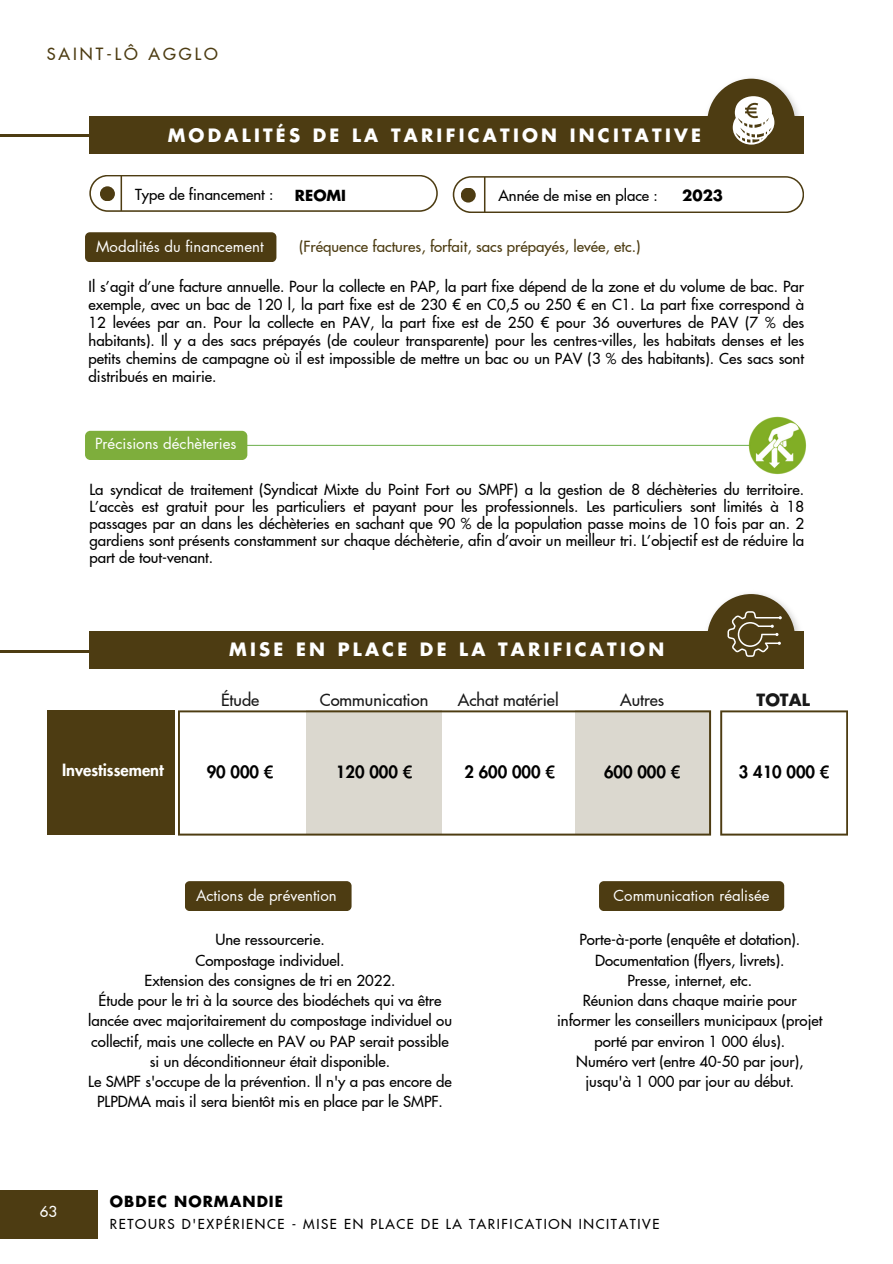
<style>
.page{position:relative;width:893px;height:1264px;background:#fff}
.page>*{position:absolute;margin:0;border:0;box-sizing:border-box;transform-origin:0 0}
.t1{font:700 18px "Futura LT Pro";letter-spacing:.18em;color:#fff}
.t2{font:500 16.5px "Futura LT Pro";color:#191919}
.t3{font:800 16.5px "Futura LT Pro";color:#000}
.t4{font:800 16.5px "Futura LT Pro";color:#fff}
.t5{font:500 16.5px "Futura LT Pro";letter-spacing:.18em;color:#4d3c12}
.t6{font:700 16.5px "Futura LT Pro";color:#191919}
.t7{font:500 15px/20.2px "Futura LT Pro";color:#000;text-align:center}
.t8{font:15px "Futura LT Pro";color:#fff}
.t9{font:500 15px "Futura LT Pro";color:#4d3c12}
.t10{font:700 15px "Futura LT Pro";letter-spacing:.07em;color:#000}
.t11{font:500 15px "Futura LT Pro";color:#fff}
.t12{font:500 13.5px "Futura LT Pro";letter-spacing:.12em;color:#000}
</style>
<div class="page">
<svg style="left:178px;top:710px;width:533px;height:125px;fill:#dbd8cf"></svg>
<svg style="left:720px;top:710px;width:128px;height:125px"></svg>
<svg style="left:89px;top:175px;width:349px;height:37px"></svg>
<svg style="left:452px;top:176px;width:352px;height:37px"></svg>
<div style="left:460px;top:187px;width:15px;height:15px;background:#4d3c12;border-radius:50%"></div>
<div style="left:48px;top:710px;width:127px;height:125px;background:#4d3c12"></div>
<div style="left:85px;top:232px;width:191px;height:30px;background:#4d3c12;border-radius:5px"></div>
<img style="left:746px;top:78px;width:53px;height:38px">
<hr style="left:0;top:134px;width:254px;height:3px;background:#4d3c12">
<div style="left:89px;top:116px;width:715px;height:37px;background:#4d3c12"></div>
<svg style="left:707px;top:79px;width:88px;height:66px"></svg>
<hr style="left:236px;top:445px;width:525px;height:1px;background:#7bb75e">
<div style="left:85px;top:431px;width:162px;height:29px;background:#7eae3c;border-radius:5px"></div>
<img style="left:737px;top:416px;width:70px;height:59px">
<div style="left:89px;top:631px;width:715px;height:37px;background:#4d3c12"></div>
<svg style="left:707px;top:594px;width:88px;height:63px"></svg>
<hr style="left:0;top:650px;width:204px;height:2px;background:#4d3c12">
<div style="left:185px;top:881px;width:166px;height:30px;background:#4d3c12;border-radius:5px"></div>
<div style="left:599px;top:881px;width:185px;height:30px;background:#4d3c12;border-radius:5px"></div>
<div style="left:0;top:1189px;width:97px;height:49px;background:#4d3c12"></div>
<div style="left:100px;top:186px;width:15px;height:15px;background:#4d3c12;border-radius:50%"></div>
<p class="t5" style="left:47px;top:46px;width:172px">SAINT-LÔ AGGLO</p>
<p class="t1" style="left:168px;top:127px;width:534px">MODALITÉS DE LA TARIFICATION INCITATIVE</p>
<p class="t7" style="left:135px;top:185px;width:140px">Type de financement :</p>
<p class="t10" style="left:295px;top:189px;width:53px">REOMI</p>
<p class="t7" style="left:498px;top:186px;width:161px">Année de mise en place :</p>
<p class="t8" style="left:96px;top:240px;width:169px">Modalités du financement</p>
<p class="t9" style="left:299px;top:240px;width:343px">(Fréquence factures, forfait, sacs prépayés, levée, etc.)</p>
<p class="t10" style="left:682px;top:189px;width:42px">2023</p>
<p class="t7" style="left:88px;top:278px;width:717px;line-height:18px;text-align:justify">Il s’agit d’une facture annuelle. Pour la collecte en PAP, la part fixe dépend de la zone et du volume de bac. Par exemple, avec un bac de 120 l, la part fixe est de 230 € en C0,5 ou 250 € en C1. La part fixe correspond à 12 levées par an. Pour la collecte en PAV, la part fixe est de 250 € pour 36 ouvertures de PAV (7 % des habitants). Il y a des sacs prépayés (de couleur transparente) pour les centres-villes, les habitats denses et les petits chemins de campagne où il est impossible de mettre un bac ou un PAV (3 % des habitants). Ces sacs sont distribués en mairie.</p>
<p class="t8" style="left:95px;top:437px;width:143px">Précisions déchèteries</p>
<p class="t7" style="left:89px;top:481px;width:716px;line-height:16.8px;text-align:justify">La syndicat de traitement (Syndicat Mixte du Point Fort ou SMPF) a la gestion de 8 déchèteries du territoire.<br>L’accès est gratuit pour les particuliers et payant pour les professionnels. Les particuliers sont limités à 18 passages par an dans les déchèteries en sachant que 90 % de la population passe moins de 10 fois par an. 2 gardiens sont présents constamment sur chaque déchèterie, afin d’avoir un meilleur tri. L’objectif est de réduire la part de tout-venant.</p>
<p class="t1" style="left:229px;top:641px;width:436px">MISE EN PLACE DE LA TARIFICATION</p>
<p class="t4" style="left:62px;top:762px;width:103px">Investissement</p>
<p class="t2" style="left:221px;top:692px;width:40px">Étude</p>
<p class="t2" style="left:320px;top:692px;width:110px">Communication</p>
<p class="t2" style="left:457px;top:692px;width:102px">Achat matériel</p>
<p class="t2" style="left:620px;top:692px;width:46px">Autres</p>
<p class="t6" style="left:756px;top:692px;width:55px">TOTAL</p>
<p class="t3" style="left:207px;top:764px;width:68px">90 000 €</p>
<p class="t3" style="left:464px;top:764px;width:92px">2 600 000 €</p>
<p class="t3" style="left:604px;top:764px;width:78px">600 000 €</p>
<p class="t3" style="left:738px;top:764px;width:92px">3 410 000 €</p>
<p class="t3" style="left:336px;top:764px;width:78px">120 000 €</p>
<p class="t8" style="left:196px;top:888px;width:142px">Actions de prévention</p>
<p class="t8" style="left:613px;top:888px;width:157px">Communication réalisée</p>
<p class="t7" style="left:215px;top:930px;width:111px">Une ressourcerie.</p>
<p class="t7" style="left:195px;top:950px;width:150px">Compostage individuel.</p>
<p class="t7" style="left:145px;top:970px;width:252px">Extension des consignes de tri en 2022.</p>
<p class="t7" style="left:88px;top:991px;width:365px">Étude pour le tri à la source des biodéchets qui va être lancée avec majoritairement du compostage individuel ou collectif, mais une collecte en PAV ou PAP serait possible si un déconditionneur était disponible.</p>
<p class="t7" style="left:88px;top:1072px;width:365px">Le SMPF s'occupe de la prévention. Il n'y a pas encore de<br>PLPDMA mais il sera bientôt mis en place par le SMPF.</p>
<p class="t7" style="left:579px;top:930px;width:222px">Porte-à-porte (enquête et dotation).</p>
<p class="t7" style="left:595px;top:950px;width:191px">Documentation (flyers, livrets).</p>
<p class="t7" style="left:627px;top:970px;width:126px">Presse, internet, etc.</p>
<p class="t7" style="left:557px;top:991px;width:267px">Réunion dans chaque mairie pour informer les conseillers municipaux (projet porté par environ 1 000 élus).</p>
<p class="t7" style="left:576px;top:1051px;width:229px">Numéro vert (entre 40-50 par jour), jusqu'à 1 000 par jour au début.</p>
<p class="t11" style="left:40px;top:1205px;width:19px">63</p>
<p class="t10" style="left:110px;top:1194px;width:175px">OBDEC NORMANDIE</p>
<p class="t12" style="left:110px;top:1218px;width:551px">RETOURS D'EXPÉRIENCE - MISE EN PLACE DE LA TARIFICATION INCITATIVE</p>
</div>
